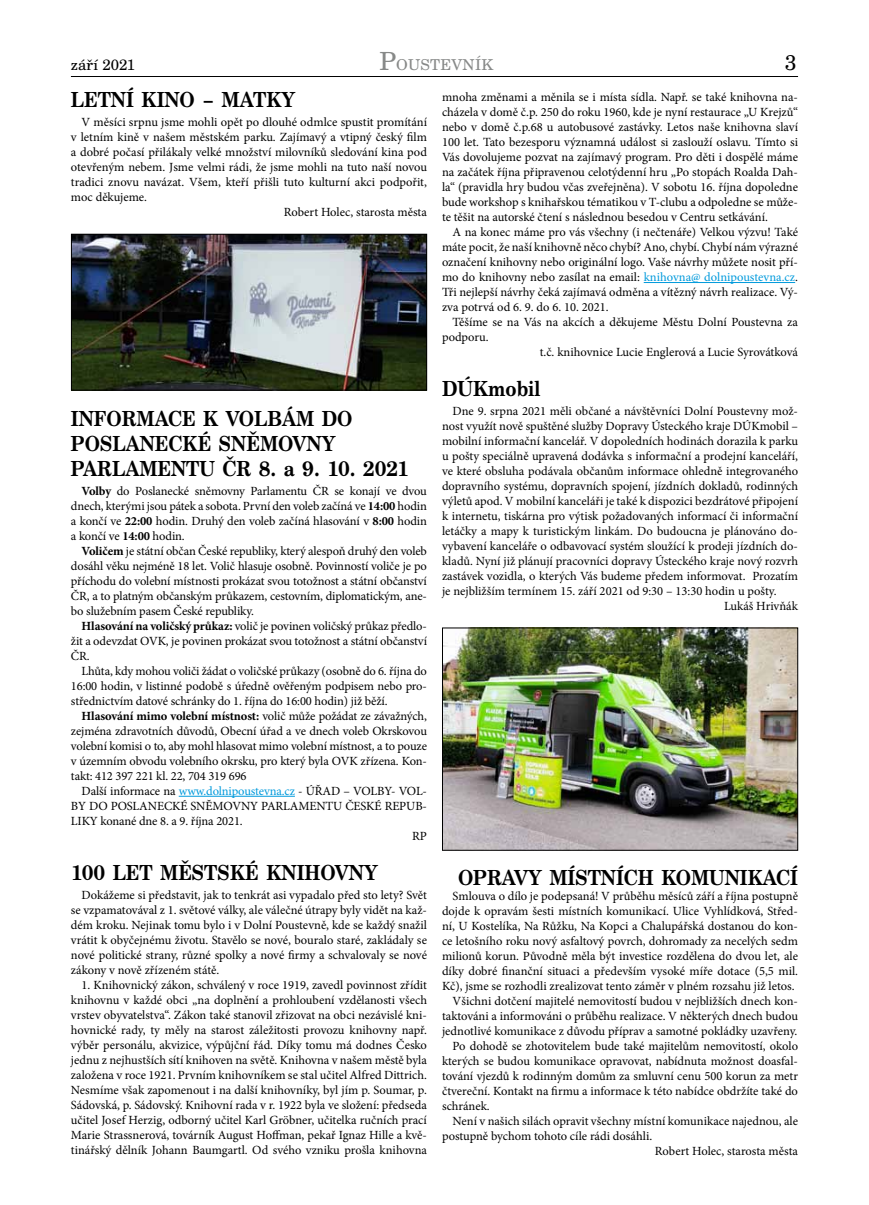
<style>
.page{position:relative;width:869px;height:1205px;background:#fff}
.page>*{position:absolute;margin:0;border:0;box-sizing:border-box;transform-origin:0 0}
.t1{font:700 22.5px/25px "Century Schoolbook TOT";color:#000;scale:.9 1}
.t2{font:21.25px "Century Schoolbook LOT Rom";color:#000}
.t3{font:15px "Century Schoolbook LOT Rom";letter-spacing:.015em;color:#878988}
.t4{font:15px "Century Schoolbook LOT Rom";color:#000}
.t5{font:12.5px/15px "Minion Pro";letter-spacing:-.005em;color:#000;text-align:justify}
.s1{font-size:25px}
.s2{color:#009adc}
.s3{font-weight:700}
</style>
<div class="page">
<hr style="left:71px;top:76px;width:726px;height:1px;background:#000">
<hr style="left:179px;top:796px;width:116px;height:1px;background:#009adc">
<img style="left:73px;top:236px;width:352px;height:152px">
<div style="left:71px;top:234px;width:356px;height:156px;border:1px solid #000"></div>
<hr style="left:643px;top:282px;width:151px;height:1px;background:#009adc">
<img style="left:444px;top:630px;width:351px;height:218px">
<div style="left:442px;top:628px;width:355px;height:222px;border:1px solid #000"></div>
<p class="t4" style="left:71px;top:55px;width:66px">ZÁŘÍ 2021</p>
<p class="t3" style="left:379px;top:55px;width:115px"><span class="s1">P</span>OUSTEVNÍK</p>
<h2 class="t2" style="left:784px;top:49px;width:13px">3</h2>
<h1 class="t1" style="left:71px;top:88px;width:251px">LETNÍ KINO – MATKY</h1>
<p class="t5" style="left:81px;top:114px;width:347px">V měsíci srpnu jsme mohli opět po dlouhé odmlce spustit promítání</p>
<p class="t5" style="left:71px;top:129px;width:357px">v letním kině v našem městském parku. Zajímavý a vtipný český film</p>
<p class="t5" style="left:71px;top:144px;width:357px">a dobré počasí přilákaly velké množství milovníků sledování kina pod</p>
<p class="t5" style="left:71px;top:159px;width:357px">otevřeným nebem. Jsme velmi rádi, že jsme mohli na tuto naší novou</p>
<p class="t5" style="left:71px;top:174px;width:357px">tradici znovu navázat. Všem, kteří přišli tuto kulturní akci podpořit,</p>
<p class="t5" style="left:71px;top:189px;width:78px">moc děkujeme.</p>
<p class="t5" style="left:283px;top:204px;width:145px">Robert Holec, starosta města</p>
<p class="t5" style="left:442px;top:90px;width:357px">mnoha změnami a měnila se i místa sídla. Např. se také knihovna na&shy;cházela v domě č.p. 250 do roku 1960, kde je nyní restaurace „U Krejzů“ nebo v domě č.p.68 u autobusové zastávky. Letos naše knihovna slaví 100 let. Tato bezesporu významná událost si zaslouží oslavu. Tímto si Vás dovolujeme pozvat na zajímavý program. Pro děti i dospělé máme na začátek října připravenou celotýdenní hru „Po stopách Roalda Dah&shy;la“ (pravidla hry budou včas zveřejněna). V sobotu 16. října dopoledne bude workshop s knihařskou tématikou v T-clubu a odpoledne se může&shy;te těšit na autorské čtení s následnou besedou v Centru setkávání.</p>
<p class="t5" style="left:442px;top:225px;width:357px;text-indent:11px">A na konec máme pro vás všechny (i nečtenáře) Velkou výzvu! Také máte pocit, že naší knihovně něco chybí? Ano, chybí. Chybí nám výrazné označení knihovny nebo originální logo. Vaše návrhy můžete nosit pří&shy;mo do knihovny nebo zasílat na email: <span class="s2">knihovna@ dolnipoustevna.cz</span>.<br>Tři nejlepší návrhy čeká zajímavá odměna a vítězný návrh realizace. Vý&shy;zva potrvá od 6. 9. do 6. 10. 2021.</p>
<p class="t5" style="left:452px;top:315px;width:347px">Těšíme se na Vás na akcích a děkujeme Městu Dolní Poustevna za</p>
<p class="t5" style="left:442px;top:330px;width:48px">podporu.</p>
<p class="t5" style="left:539px;top:345px;width:260px">t.č. knihovnice Lucie Englerová a Lucie Syrovátková</p>
<h1 class="t1" style="left:442px;top:377px;width:111px">DÚKmobil</h1>
<p class="t5" style="left:452px;top:403px;width:347px">Dne 9. srpna 2021 měli občané a návštěvníci Dolní Poustevny mož-</p>
<p class="t5" style="left:442px;top:418px;width:357px">nost využít nově spuštěné služby Dopravy Ústeckého kraje DÚKmobil –</p>
<p class="t5" style="left:442px;top:433px;width:357px">mobilní informační kancelář. V dopoledních hodinách dorazila k parku</p>
<p class="t5" style="left:442px;top:448px;width:357px">u pošty speciálně upravená dodávka s informační a prodejní kanceláří,</p>
<p class="t5" style="left:442px;top:463px;width:357px">ve které obsluha podávala občanům informace ohledně integrovaného</p>
<p class="t5" style="left:442px;top:478px;width:357px">dopravního systému, dopravních spojení, jízdních dokladů, rodinných</p>
<p class="t5" style="left:442px;top:493px;width:357px">výletů apod. V mobilní kanceláři je také k dispozici bezdrátové připojení</p>
<p class="t5" style="left:442px;top:508px;width:357px">k internetu, tiskárna pro výtisk požadovaných informací či informační</p>
<p class="t5" style="left:442px;top:523px;width:357px">letáčky a mapy k turistickým linkám. Do budoucna je plánováno do-</p>
<p class="t5" style="left:442px;top:538px;width:357px">vybavení kanceláře o odbavovací systém sloužící k prodeji jízdních do-</p>
<p class="t5" style="left:442px;top:553px;width:357px">kladů. Nyní již plánují pracovníci dopravy Ústeckého kraje nový rozvrh</p>
<p class="t5" style="left:442px;top:568px;width:357px">zastávek vozidla, o kterých Vás budeme předem informovat. Prozatím</p>
<p class="t5" style="left:442px;top:583px;width:336px">je nejbližším termínem 15. září 2021 od 9:30 – 13:30 hodin u pošty.</p>
<p class="t5" style="left:723px;top:598px;width:75px">Lukáš Hrivňák</p>
<h1 class="t1" style="left:71px;top:407px;width:377px">INFORMACE K VOLBÁM DO<br>POSLANECKÉ SNĚMOVNY<br>PARLAMENTU ČR 8. a 9. 10. 2021</h1>
<p class="t5" style="left:71px;top:483px;width:357px;text-indent:11px"><span class="s3">Volby</span> do Poslanecké sněmovny Parlamentu ČR se konají ve dvou dnech, kterými jsou pátek a sobota. První den voleb začíná ve <span class="s3">14:00</span> hodin a končí ve <span class="s3">22:00</span> hodin. Druhý den voleb začíná hlasování v <span class="s3">8:00</span> hodin a končí ve <span class="s3">14:00</span> hodin.</p>
<p class="t5" style="left:71px;top:543px;width:357px;text-indent:11px"><span class="s3">Voličem</span> je státní občan České republiky, který alespoň druhý den voleb dosáhl věku nejméně 18 let. Volič hlasuje osobně. Povinností voliče je po příchodu do volební místnosti prokázat svou totožnost a státní občanství ČR, a to platným občanským průkazem, cestovním, diplomatickým, ane&shy;bo služebním pasem České republiky.</p>
<p class="t5" style="left:71px;top:618px;width:357px;text-indent:11px"><span class="s3">Hlasování na voličský průkaz:</span> volič je povinen voličský průkaz předlo&shy;žit a odevzdat OVK, je povinen prokázat svou totožnost a státní občanství ČR.</p>
<p class="t5" style="left:71px;top:663px;width:357px;text-indent:11px">Lhůta, kdy mohou voliči žádat o voličské průkazy (osobně do 6. října do 16:00 hodin, v listinné podobě s úředně ověřeným podpisem nebo pro&shy;střednictvím datové schránky do 1. října do 16:00 hodin) již běží.</p>
<p class="t5" style="left:71px;top:708px;width:357px;text-indent:11px"><span class="s3">Hlasování mimo volební místnost:</span> volič může požádat ze závažných, zejména zdravotních důvodů, Obecní úřad a ve dnech voleb Okrskovou volební komisi o to, aby mohl hlasovat mimo volební místnost, a to pouze v územním obvodu volebního okrsku, pro který byla OVK zřízena. Kon&shy;takt: 412 397 221 kl. 22, 704 319 696</p>
<p class="t5" style="left:81px;top:783px;width:347px">Další informace na <span class="s2">www.dolnipoustevna.cz</span> - ÚŘAD – VOLBY- VOL-</p>
<p class="t5" style="left:71px;top:798px;width:357px">BY DO POSLANECKÉ SNĚMOVNY PARLAMENTU ČESKÉ REPUB-</p>
<p class="t5" style="left:71px;top:813px;width:173px">LIKY konané dne 8. a 9. října 2021.</p>
<p class="t5" style="left:412px;top:828px;width:16px">RP</p>
<h1 class="t1" style="left:71px;top:860px;width:342px">100 LET MĚSTSKÉ KNIHOVNY</h1>
<p class="t5" style="left:71px;top:887px;width:357px;text-indent:11px">Dokážeme si představit, jak to tenkrát asi vypadalo před sto lety? Svět se vzpamatovával z 1. světové války, ale válečné útrapy byly vidět na kaž&shy;dém kroku. Nejinak tomu bylo i v Dolní Poustevně, kde se každý snažil vrátit k obyčejnému životu. Stavělo se nové, bouralo staré, zakládaly se nové politické strany, různé spolky a nové firmy a schvalovaly se nové zákony v nově zřízeném státě.</p>
<p class="t5" style="left:71px;top:977px;width:357px;text-indent:11px">1. Knihovnický zákon, schválený v roce 1919, zavedl povinnost zřídit knihovnu v každé obci „na doplnění a prohloubení vzdělanosti všech vrstev obyvatelstva“. Zákon také stanovil zřizovat na obci nezávislé kni&shy;hovnické rady, ty měly na starost záležitosti provozu knihovny např. výběr personálu, akvizice, výpůjční řád. Díky tomu má dodnes Česko jednu z nejhustších sítí knihoven na světě. Knihovna v našem městě byla založena v roce 1921. Prvním knihovníkem se stal učitel Alfred Dittrich.<br>Nesmíme však zapomenout i na další knihovníky, byl jím p. Soumar, p.<br>Sádovská, p. Sádovský. Knihovní rada v r. 1922 byla ve složení: předseda učitel Josef Herzig, odborný učitel Karl Gröbner, učitelka ručních prací Marie Strassnerová, továrník August Hoffman, pekař Ignaz Hille a kvě&shy;tinářský dělník Johann Baumgartl. Od svého vzniku prošla knihovna</p>
<h1 class="t1" style="left:458px;top:865px;width:379px">OPRAVY MÍSTNÍCH KOMUNIKACÍ</h1>
<p class="t5" style="left:452px;top:888px;width:347px">Smlouva o dílo je podepsaná! V průběhu měsíců září a října postupně</p>
<p class="t5" style="left:442px;top:903px;width:357px">dojde k opravám šesti místních komunikací. Ulice Vyhlídková, Střed-</p>
<p class="t5" style="left:442px;top:918px;width:357px">ní, U Kostelíka, Na Růžku, Na Kopci a Chalupářská dostanou do kon-</p>
<p class="t5" style="left:442px;top:933px;width:357px">ce letošního roku nový asfaltový povrch, dohromady za necelých sedm</p>
<p class="t5" style="left:442px;top:948px;width:357px">milionů korun. Původně měla být investice rozdělena do dvou let, ale</p>
<p class="t5" style="left:442px;top:963px;width:357px">díky dobré finanční situaci a především vysoké míře dotace (5,5 mil.</p>
<p class="t5" style="left:442px;top:978px;width:354px">Kč), jsme se rozhodli zrealizovat tento záměr v plném rozsahu již letos.</p>
<p class="t5" style="left:452px;top:993px;width:347px">Všichni dotčení majitelé nemovitostí budou v nejbližších dnech kon-</p>
<p class="t5" style="left:442px;top:1008px;width:357px">taktováni a informováni o průběhu realizace. V některých dnech budou</p>
<p class="t5" style="left:442px;top:1023px;width:357px">jednotlivé komunikace z důvodu příprav a samotné pokládky uzavřeny.</p>
<p class="t5" style="left:452px;top:1038px;width:347px">Po dohodě se zhotovitelem bude také majitelům nemovitostí, okolo</p>
<p class="t5" style="left:442px;top:1053px;width:357px">kterých se budou komunikace opravovat, nabídnuta možnost doasfal-</p>
<p class="t5" style="left:442px;top:1068px;width:357px">tování vjezdů k rodinným domům za smluvní cenu 500 korun za metr</p>
<p class="t5" style="left:442px;top:1083px;width:357px">čtvereční. Kontakt na firmu a informace k této nabídce obdržíte také do</p>
<p class="t5" style="left:442px;top:1098px;width:49px">schránek.</p>
<p class="t5" style="left:452px;top:1113px;width:347px">Není v našich silách opravit všechny místní komunikace najednou, ale</p>
<p class="t5" style="left:442px;top:1128px;width:211px">postupně bychom tohoto cíle rádi dosáhli.</p>
<p class="t5" style="left:654px;top:1143px;width:145px">Robert Holec, starosta města</p>
</div>
